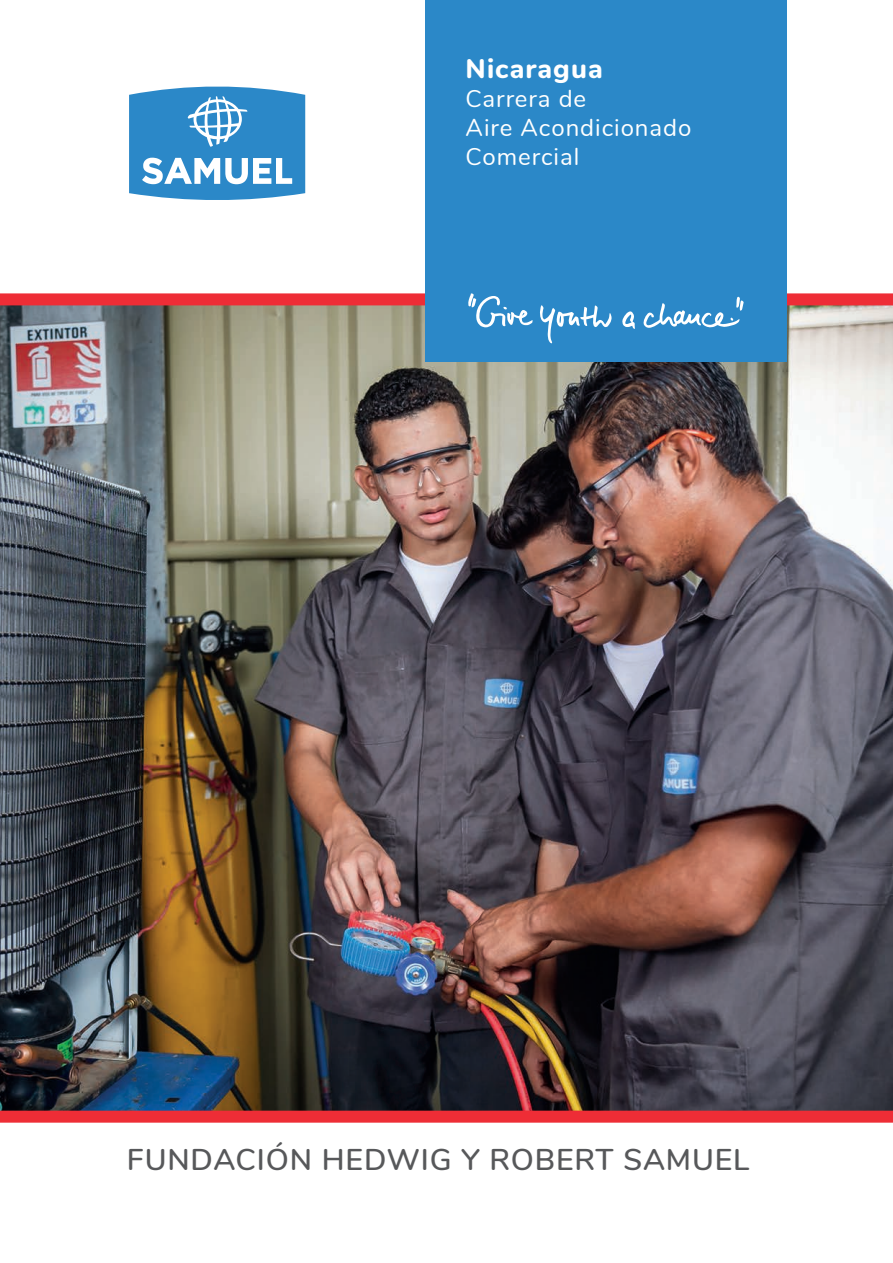
<style>
.page{position:relative;width:893px;height:1263px;background:#fff}
.page>*{position:absolute;margin:0;border:0;box-sizing:border-box;transform-origin:0 0}
.t1{font:600 30px "Nunito";letter-spacing:.03em;color:#57585a}
.t2{font:800 27px "Nunito";letter-spacing:.04em;color:#fff}
.t3{font:24px/28.8px "Nunito";letter-spacing:.04em;color:#fff}
</style>
<div class="page">
<img style="left:0;top:293px;width:893px;height:830px">
<div style="left:425px;top:0;width:362px;height:361px;background:#2b88c8"></div>
<svg style="left:129px;top:86px;width:176px;height:114px"></svg>
<svg style="left:622px;top:311px;width:13px;height:18px"></svg>
<svg style="left:540px;top:305px;width:72px;height:38px"></svg>
<svg style="left:468px;top:293px;width:65px;height:34px"></svg>
<svg style="left:643px;top:296px;width:101px;height:32px"></svg>
<p class="t2" style="left:466px;top:49px;width:139px">Nicaragua</p>
<p class="t3" style="left:466px;top:83px;width:227px">Carrera de<br>Aire Acondicionado<br>Comercial</p>
<p class="t1" style="left:127px;top:1137px;width:624px">FUNDACIÓN HEDWIG Y ROBERT SAMUEL</p>
</div>
